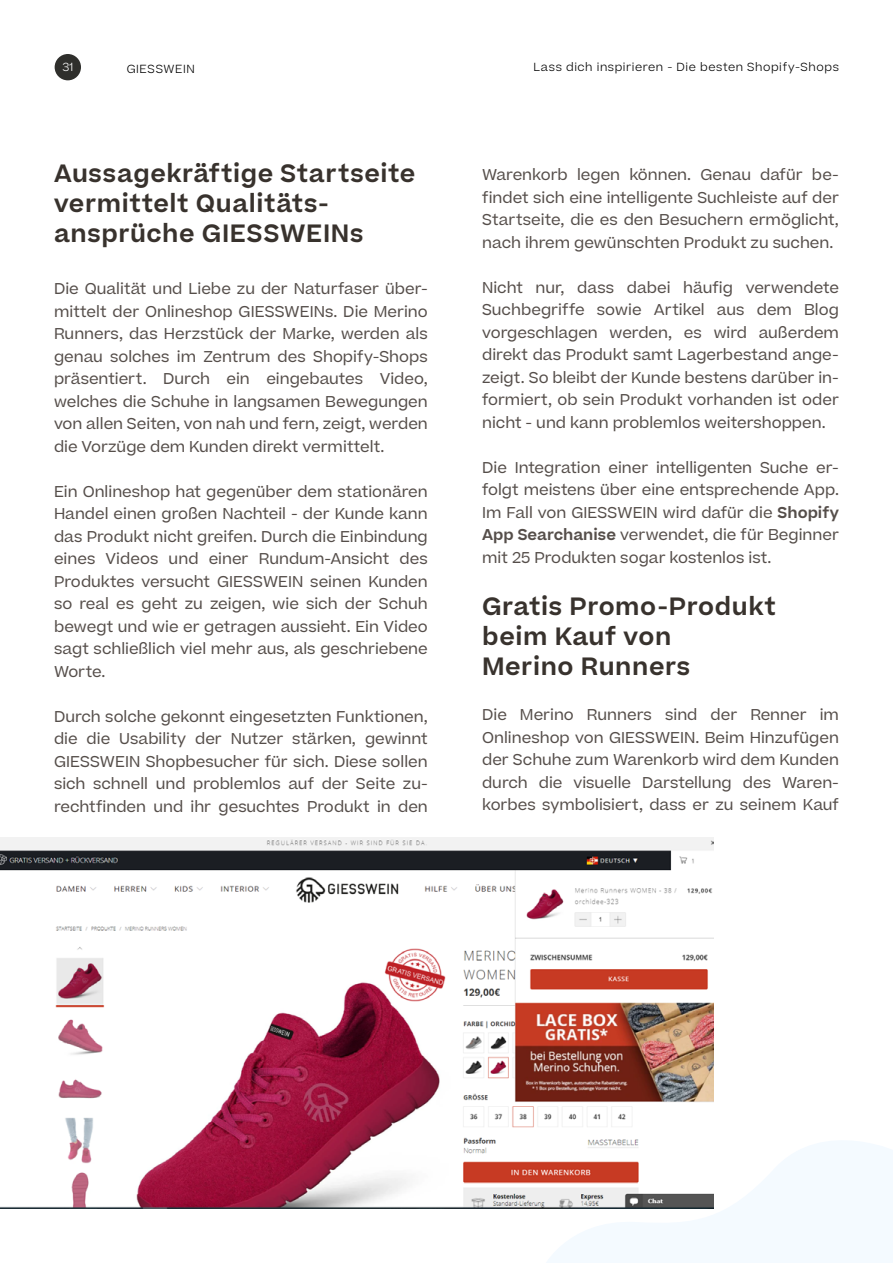
<style>
.page{position:relative;width:893px;height:1263px;background:#fff}
.page>*{position:absolute;margin:0;border:0;box-sizing:border-box;transform-origin:0 0}
.t1{font:600 24px/30px "Beatrice";letter-spacing:.025em;color:#38322d}
.t2{font:15px/22.5px "Beatrice";color:#554e4a;text-align:justify}
.t3{font:300 11.25px "Beatrice";letter-spacing:.05em;color:#000}
.t4{font:300 11.25px "Beatrice";color:#fff}
.s1{font-weight:600}
</style>
<div class="page">
<img style="left:0;top:837px;width:714px;height:372px">
<svg style="left:541px;top:1115px;width:352px;height:148px;fill:#f4faff"></svg>
<div style="left:55px;top:54px;width:26px;height:26px;background:#2f2f2c;border-radius:50%"></div>
<p class="t4" style="left:62px;top:60px;width:12px">31</p>
<p class="t3" style="left:127px;top:62px;width:70px">GIESSWEIN</p>
<h1 class="t1" style="left:54px;top:158px;width:363px">Aussagekräftige Startseite vermittelt Qualitäts&shy;ansprüche GIESSWEINs</h1>
<p class="t2" style="left:54px;top:277px;width:375px">Die Qualität und Liebe zu der Naturfaser über&shy;mittelt der Onlineshop GIESSWEINs. Die Merino Runners, das Herzstück der Marke, werden als genau solches im Zentrum des Shopify-Shops präsentiert. Durch ein eingebautes Video, welches die Schuhe in langsamen Bewegungen von allen Seiten, von nah und fern, zeigt, werden die Vorzüge dem Kunden direkt vermittelt.</p>
<p class="t2" style="left:54px;top:480px;width:375px">Ein Onlineshop hat gegenüber dem stationären Handel einen großen Nachteil - der Kunde kann das Produkt nicht greifen. Durch die Einbindung eines Videos und einer Rundum-Ansicht des Produktes versucht GIESSWEIN seinen Kunden so real es geht zu zeigen, wie sich der Schuh bewegt und wie er getragen aussieht. Ein Video sagt schließlich viel mehr aus, als geschriebene Worte.</p>
<p class="t2" style="left:54px;top:705px;width:375px">Durch solche gekonnt eingesetzten Funktionen, die die Usability der Nutzer stärken, gewinnt GIESSWEIN Shopbesucher für sich. Diese sollen sich schnell und problemlos auf der Seite zu&shy;rechtfinden und ihr gesuchtes Produkt in den</p>
<p class="t3" style="left:534px;top:59px;width:307px">Lass dich inspirieren - Die besten Shopify-Shops</p>
<p class="t2" style="left:482px;top:163px;width:358px">Warenkorb legen können. Genau dafür be&shy;findet sich eine intelligente Suchleiste auf der Startseite, die es den Besuchern ermöglicht, nach ihrem gewünschten Produkt zu suchen.</p>
<p class="t2" style="left:482px;top:276px;width:358px">Nicht nur, dass dabei häufig verwendete Suchbegriffe sowie Artikel aus dem Blog vorgeschlagen werden, es wird außerdem direkt das Produkt samt Lagerbestand ange&shy;zeigt. So bleibt der Kunde bestens darüber in&shy;formiert, ob sein Produkt vorhanden ist oder nicht - und kann problemlos weitershoppen.</p>
<p class="t2" style="left:482px;top:456px;width:358px">Die Integration einer intelligenten Suche er&shy;folgt meistens über eine entsprechende App.<br>Im Fall von GIESSWEIN wird dafür die <span class="s1">Shopify App Searchanise</span> verwendet, die für Beginner mit 25 Produkten sogar kostenlos ist.</p>
<h1 class="t1" style="left:482px;top:591px;width:295px">Gratis Promo-Produkt beim Kauf von<br>Merino Runners</h1>
<p class="t2" style="left:482px;top:703px;width:358px">Die Merino Runners sind der Renner im Onlineshop von GIESSWEIN. Beim Hinzufügen der Schuhe zum Warenkorb wird dem Kunden durch die visuelle Darstellung des Waren&shy;korbes symbolisiert, dass er zu seinem Kauf</p>
</div>
